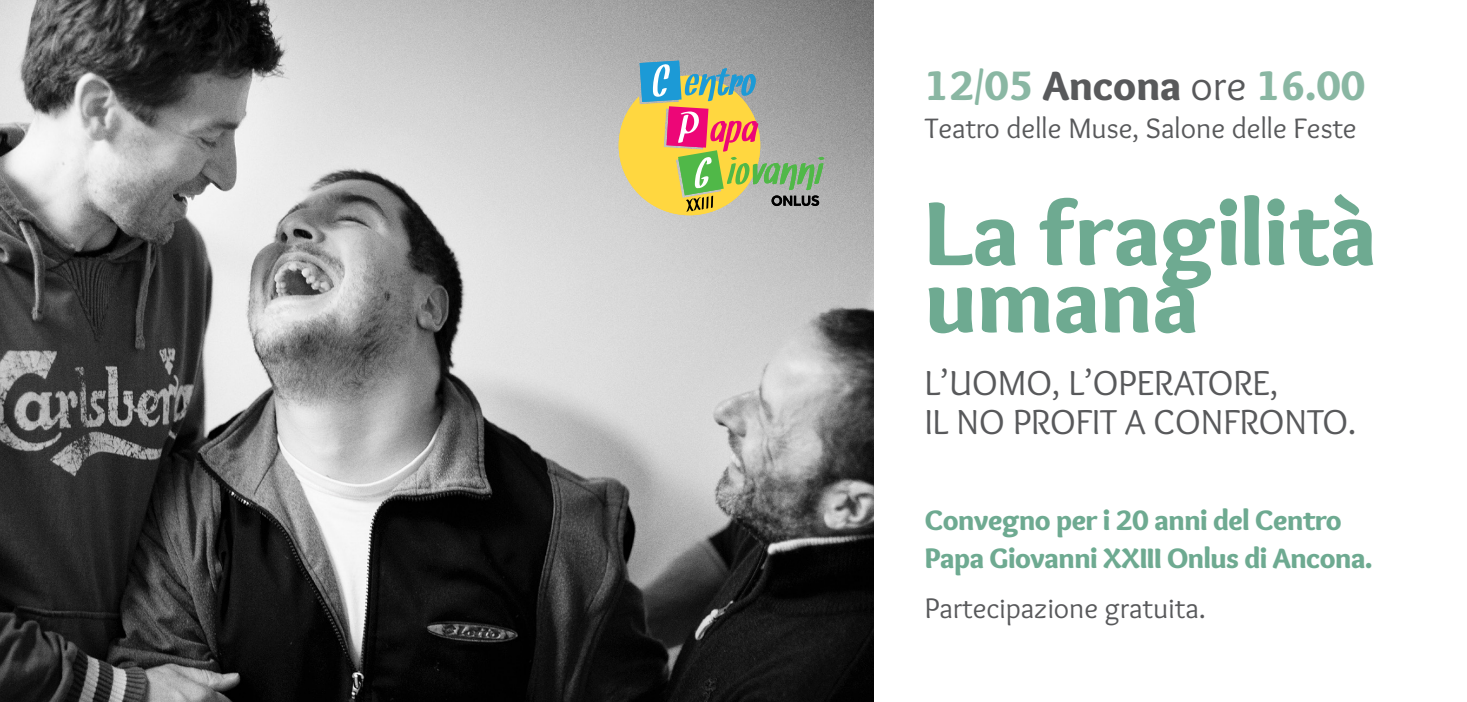
<style>
.page{position:relative;width:1467px;height:702px;background:#fff}
.page>*{position:absolute;margin:0;border:0;box-sizing:border-box;transform-origin:0 0}
.t1{font:900 94.05px/67.3px "Overlock";color:#6eaa91}
.t2{font:900 42.75px "Overlock";color:#8ab7a3}
.t3{font:36px/39.4px "Overlock";color:#58595b}
.t4{font:900 29.25px/38.2px "Overlock";letter-spacing:-.015em;color:#6eaa91}
.t5{font:29.25px "Overlock";color:#58595b}
.s1{color:#58595b}
.s2{font-weight:400;color:#58595b}
</style>
<div class="page">
<img style="left:0;top:0;width:874px;height:702px">
<svg style="left:619px;top:61px;width:206px;height:154px"></svg>
<h2 class="t2" style="left:925px;top:59px;width:442px">12/05 <span class="s1">Ancona</span> <span class="s2">ore</span> 16.00</h2>
<p class="t5" style="left:925px;top:112px;width:433px">Teatro delle Muse, Salone delle Feste</p>
<h1 class="t1" style="left:925px;top:198px;width:453px">La fragilità umana</h1>
<p class="t3" style="left:925px;top:364px;width:433px">l’uomo, l’operatore,<br>il no profit a confronto.</p>
<p class="t4" style="left:925px;top:500px;width:449px">Convegno per i 20 anni del Centro<br>Papa Giovanni XXIII Onlus di Ancona.</p>
<p class="t5" style="left:925px;top:592px;width:282px">Partecipazione gratuita.</p>
</div>
